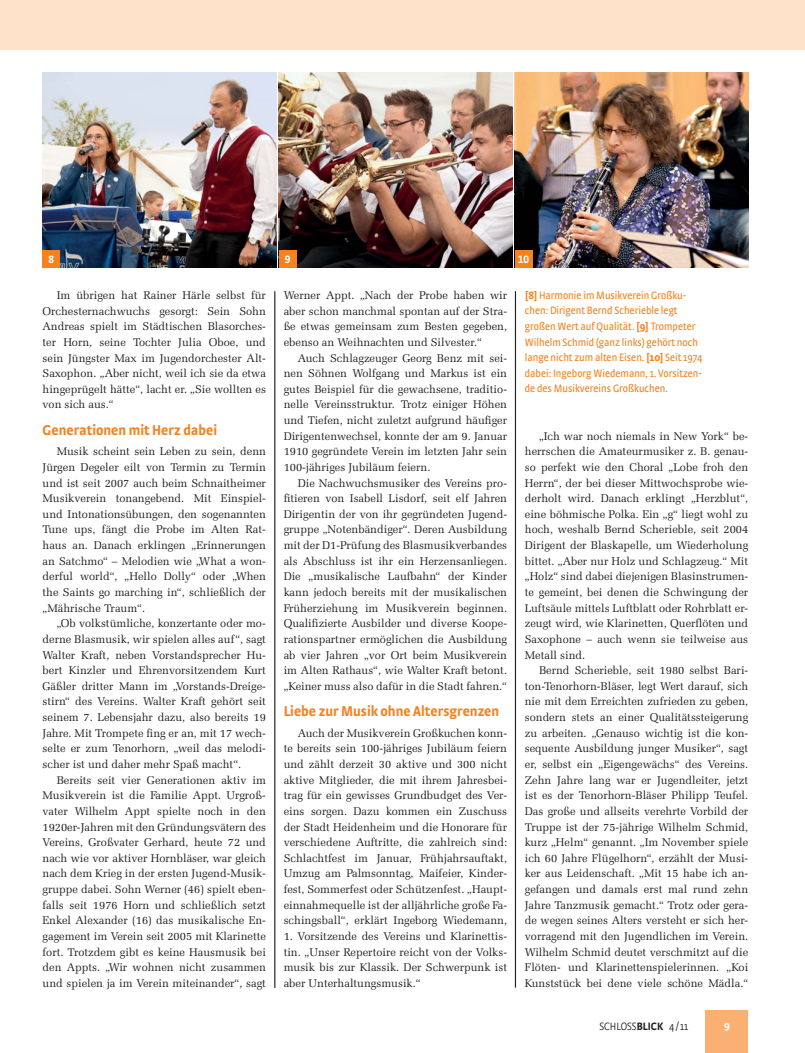
<style>
.page{position:relative;width:805px;height:1053px;background:#fff}
.page>*{position:absolute;margin:0;border:0;box-sizing:border-box;transform-origin:0 0}
.t1{font:700 15px "Strada Cond";color:#f5821f}
.t2{font:11.25px/15.6px "Zapf Elliptical 711 BT";color:#231f20;text-align:justify}
.t3{font:11.25px/15.6px "Strada Cond";color:#f5821f}
.t4{font:300 11.25px "Strada Cond";color:#231f20}
.t5{font:700 11.25px "Strada Cond TF";color:#fff}
.t6{font:700 11.25px "Strada Cond";color:#fff}
.s1{font-weight:700}
</style>
<div class="page">
<div style="left:705px;top:1010px;width:43px;height:42px;background:#fab072"></div>
<hr style="left:274px;top:291px;width:1px;height:696px;background:#231f20">
<hr style="left:515px;top:291px;width:1px;height:696px;background:#231f20">
<img style="left:514px;top:72px;width:234px;height:196px">
<img style="left:43px;top:72px;width:233px;height:196px">
<img style="left:279px;top:72px;width:233px;height:196px">
<div style="left:43px;top:250px;width:17px;height:18px;background:#f5821f"></div>
<div style="left:279px;top:250px;width:17px;height:18px;background:#f5821f"></div>
<div style="left:514px;top:250px;width:18px;height:18px;background:#f5821f"></div>
<div style="left:0;top:0;width:804px;height:50px;background:#fee2c8"></div>
<p class="t5" style="left:49px;top:255px;width:7px">8</p>
<p class="t5" style="left:285px;top:255px;width:7px">9</p>
<p class="t5" style="left:518px;top:255px;width:13px">10</p>
<p class="t2" style="left:43px;top:288px;width:225px;text-indent:14px">Im übrigen hat Rainer Härle selbst für Orchesternachwuchs gesorgt: Sein Sohn Andreas spielt im Städtischen Blasorches&shy;ter Horn, seine Tochter Julia Oboe, und sein Jüngster Max im Jugendorchester Alt-Saxophon. „Aber nicht, weil ich sie da etwa hingeprügelt hätte“, lacht er. „Sie wollten es von sich aus.“</p>
<h1 class="t1" style="left:43px;top:424px;width:176px">Generationen mit Herz dabei</h1>
<p class="t2" style="left:43px;top:444px;width:225px;text-indent:14px">Musik scheint sein Leben zu sein, denn Jürgen Degeler eilt von Termin zu Termin und ist seit 2007 auch beim Schnaitheimer Musikverein tonangebend. Mit Einspiel&shy;und Intonationsübungen, den sogenannten Tune ups, fängt die Probe im Alten Rat&shy;haus an. Danach erklingen „Erinnerungen an Satchmo“ – Melodien wie „What a won&shy;derful world“, „Hello Dolly“ oder „When the Saints go marching in“, schließlich der „Mährische Traum“.</p>
<p class="t2" style="left:43px;top:616px;width:225px;text-indent:14px">„Ob volkstümliche, konzertante oder mo&shy;derne Blasmusik, wir spielen alles auf“, sagt Walter Kraft, neben Vorstandsprecher Hu&shy;bert Kinzler und Ehrenvorsitzendem Kurt Gäßler dritter Mann im „Vorstands-Dreige&shy;stirn“ des Vereins. Walter Kraft gehört seit seinem 7. Lebensjahr dazu, also bereits 19<br>Jahre. Mit Trompete fing er an, mit 17 wech&shy;selte er zum Tenorhorn, „weil das melodi&shy;scher ist und daher mehr Spaß macht“.</p>
<p class="t2" style="left:43px;top:772px;width:225px;text-indent:14px">Bereits seit vier Generationen aktiv im Musikverein ist die Familie Appt. Urgroß&shy;vater Wilhelm Appt spielte noch in den 1920er-Jahren mit den Gründungsvätern des Vereins, Großvater Gerhard, heute 72 und nach wie vor aktiver Hornbläser, war gleich nach dem Krieg in der ersten Jugend-Musik&shy;gruppe dabei. Sohn Werner (46) spielt eben&shy;falls seit 1976 Horn und schließlich setzt Enkel Alexander (16) das musikalische En&shy;gagement im Verein seit 2005 mit Klarinette fort. Trotzdem gibt es keine Hausmusik bei den Appts. „Wir wohnen nicht zusammen und spielen ja im Verein miteinander“, sagt</p>
<p class="t2" style="left:283px;top:288px;width:225px">Werner Appt. „Nach der Probe haben wir aber schon manchmal spontan auf der Stra&shy;ße etwas gemeinsam zum Besten gegeben, ebenso an Weihnachten und Silvester.“</p>
<p class="t2" style="left:283px;top:350px;width:225px;text-indent:14px">Auch Schlagzeuger Georg Benz mit sei&shy;nen Söhnen Wolfgang und Markus ist ein gutes Beispiel für die gewachsene, traditio&shy;nelle Vereinsstruktur. Trotz einiger Höhen und Tiefen, nicht zuletzt aufgrund häufiger Dirigentenwechsel, konnte der am 9. Januar 1910 gegründete Verein im letzten Jahr sein 100-jähriges Jubiläum feiern.</p>
<p class="t2" style="left:283px;top:475px;width:225px;text-indent:14px">Die Nachwuchsmusiker des Vereins pro&shy;fitieren von Isabell Lisdorf, seit elf Jahren Dirigentin der von ihr gegründeten Jugend&shy;gruppe „Notenbändiger“. Deren Ausbildung mit der D1-Prüfung des Blasmusikverbandes als Abschluss ist ihr ein Herzensanliegen.<br>Die „musikalische Laufbahn“ der Kinder kann jedoch bereits mit der musikalischen Früherziehung im Musikverein beginnen.<br>Qualifizierte Ausbilder und diverse Koope&shy;rationspartner ermöglichen die Ausbildung ab vier Jahren „vor Ort beim Musikverein im Alten Rathaus“, wie Walter Kraft betont. „Keiner muss also dafür in die Stadt fahren.“</p>
<h1 class="t1" style="left:283px;top:705px;width:217px">Liebe zur Musik ohne Altersgrenzen</h1>
<p class="t2" style="left:283px;top:725px;width:225px;text-indent:14px">Auch der Musikverein Großkuchen konn&shy;te bereits sein 100-jähriges Jubiläum feiern und zählt derzeit 30 aktive und 300 nicht aktive Mitglieder, die mit ihrem Jahresbei&shy;trag für ein gewisses Grundbudget des Ver&shy;eins sorgen. Dazu kommen ein Zuschuss der Stadt Heidenheim und die Honorare für verschiedene Auftritte, die zahlreich sind:<br>Schlachtfest im Januar, Frühjahrsauftakt, Umzug am Palmsonntag, Maifeier, Kinder&shy;fest, Sommerfest oder Schützenfest. „Haupt&shy;einnahmequelle ist der alljährliche große Fa&shy;schingsball“, erklärt Ingeborg Wiedemann,</p>
<p class="t2" style="left:283px;top:928px;width:225px">1. Vorsitzende des Vereins und Klarinettis&shy;tin. „Unser Repertoire reicht von der Volks&shy;musik bis zur Klassik. Der Schwerpunk ist aber Unterhaltungsmusik.“</p>
<p class="t3" style="left:524px;top:288px;width:179px"><span class="s1">[8]</span>Harmonie im Musikverein Großku&shy;chen: Dirigent Bernd Scherieble legt großen Wert auf Qualität. <span class="s1">[9]</span> Trompeter Wilhelm Schmid (ganz links) gehört noch lange nicht zum alten Eisen. <span class="s1">[10]</span> Seit 1974 dabei: Ingeborg Wiedemann, 1. Vorsitzen&shy;de des Musikvereins Großkuchen.</p>
<p class="t2" style="left:524px;top:428px;width:225px;text-indent:14px">„Ich war noch niemals in New York“ be&shy;herrschen die Amateurmusiker z. B. genau&shy;so perfekt wie den Choral „Lobe froh den Herrn“, der bei dieser Mittwochsprobe wie&shy;derholt wird. Danach erklingt „Herzblut“, eine böhmische Polka. Ein „g“ liegt wohl zu hoch, weshalb Bernd Scherieble, seit 2004<br>Dirigent der Blaskapelle, um Wiederholung bittet. „Aber nur Holz und Schlagzeug.“ Mit „Holz“ sind dabei diejenigen Blasinstrumen&shy;te gemeint, bei denen die Schwingung der Luftsäule mittels Luftblatt oder Rohrblatt er&shy;zeugt wird, wie Klarinetten, Querflöten und Saxophone – auch wenn sie teilweise aus Metall sind.</p>
<p class="t2" style="left:524px;top:663px;width:225px;text-indent:14px">Bernd Scherieble, seit 1980 selbst Bari&shy;ton-Tenorhorn-Bläser, legt Wert darauf, sich nie mit dem Erreichten zufrieden zu geben, sondern stets an einer Qualitätssteigerung zu arbeiten. „Genauso wichtig ist die kon&shy;sequente Ausbildung junger Musiker“, sagt er, selbst ein „Eigengewächs“ des Vereins.<br>Zehn Jahre lang war er Jugendleiter, jetzt ist es der Tenorhorn-Bläser Philipp Teufel.<br>Das große und allseits verehrte Vorbild der Truppe ist der 75-jährige Wilhelm Schmid, kurz „Helm“ genannt. „Im November spiele ich 60 Jahre Flügelhorn“, erzählt der Musi&shy;ker aus Leidenschaft. „Mit 15 habe ich an&shy;gefangen und damals erst mal rund zehn Jahre Tanzmusik gemacht.“ Trotz oder gera&shy;de wegen seines Alters versteht er sich her&shy;vorragend mit den Jugendlichen im Verein.<br>Wilhelm Schmid deutet verschmitzt auf die Flöten- und Klarinettenspielerinnen. „Koi Kunststück bei dene viele schöne Mädla.“</p>
<p class="t4" style="left:599px;top:1021px;width:90px">SCHLOSS<span class="s1">BLICK</span> 4 / 11</p>
<p class="t6" style="left:723px;top:1021px;width:7px">9</p>
</div>
